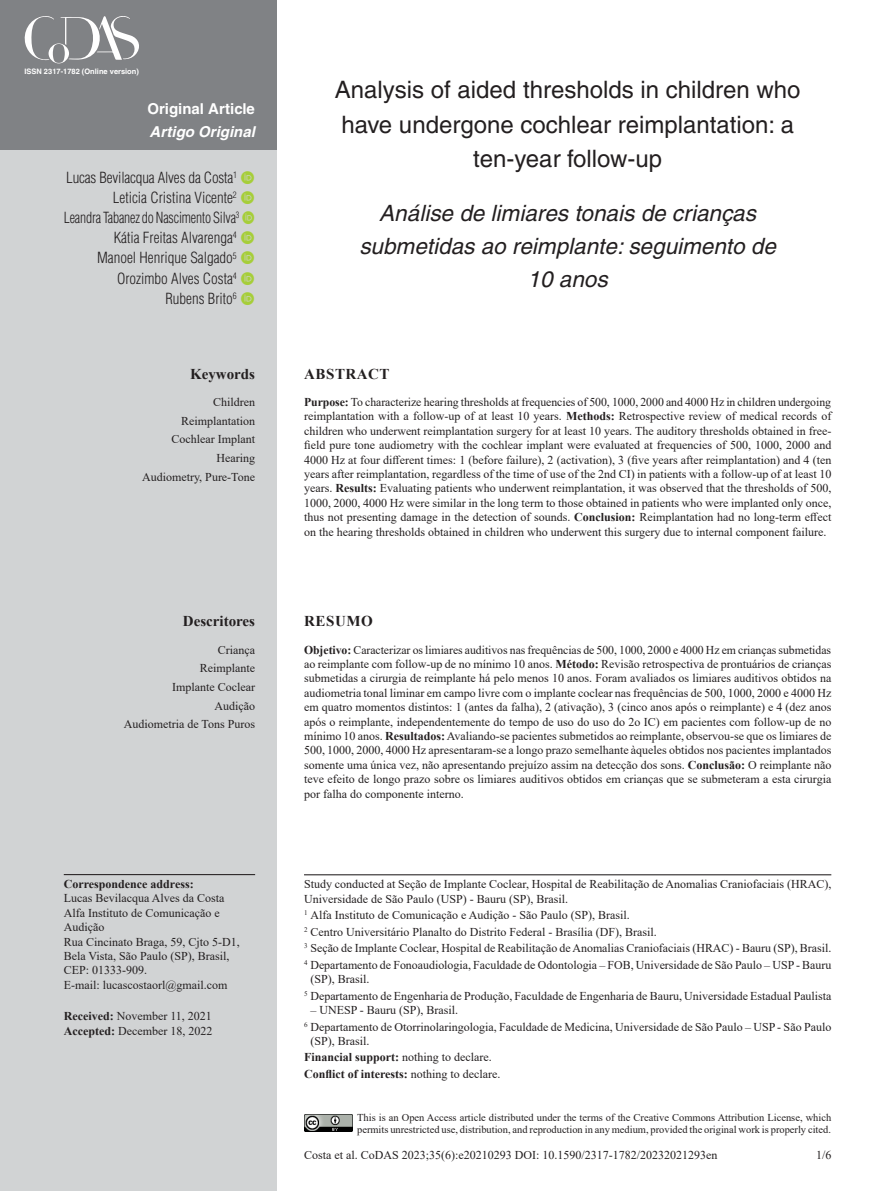
<style>
.page{position:relative;width:893px;height:1191px;background:#fff}
.page>*{position:absolute;margin:0;border:0;box-sizing:border-box;transform-origin:0 0}
.ArticleTitle{font:24px/34.5px "Helvetica";color:#231f20;text-align:center}
.ArticleTitle-Trans1{font:italic 22.5px/33px "Helvetica";color:#231f20;text-align:center}
.Authors{font:300 condensed 15px "Helvetica";color:#231f20}
.Authors-2{font:300 condensed 15px "Helvetica";color:#231f20;scale:.91 1}
.t1{font:700 15px "Helvetica";color:#fff}
.t2{font:italic 700 15px "Helvetica";color:#fff}
.KeywordsTitle-Trans1{font:700 15px "Times New Roman";color:#231f20}
.KeywordsTitle{font:700 15px "Times New Roman";color:#231f20}
.AbstractTitle{font:700 15px "Times New Roman";letter-spacing:.035em;color:#231f20}
.AbstractTitle-Trans1{font:700 15px "Times New Roman";letter-spacing:.035em;color:#231f20}
.Abstract-Trans1{font:12px/14.4px "Times New Roman";color:#231f20;text-align:justify}
.Abstract{font:12px/14.4px "Times New Roman";color:#231f20;text-align:justify}
.Affiliations{font:12px/14.4px "Times New Roman";color:#231f20}
.Correspondence{font:12px/14.4px "Times New Roman";color:#231f20}
.fnArticleOther{font:12px/14.4px "Times New Roman";color:#231f20}
.Keywords{font:12px "Times New Roman";color:#231f20}
.Keywords-Trans1{font:12px "Times New Roman";color:#231f20}
.History{font:12px/14.4px "Times New Roman";color:#231f20}
.fnConflict{font:700 12px "Times New Roman";color:#231f20}
.fnSupported-by{font:700 12px "Times New Roman";color:#231f20}
.pubNameFooter{font:10.5px/12.6px "Times New Roman";color:#231f20}
.t3{font:700 7.5px "Helvetica";color:#fff}
.s1{font-weight:700}
.s2{font-weight:400}
</style>
<div class="page">
<div style="left:0;top:149px;width:276px;height:1042px;background:#d1d3d4"></div>
<div style="left:0;top:0;width:276px;height:149px;background:#808285"></div>
<img style="left:304px;top:1114px;width:48px;height:17px">
<svg style="left:24px;top:16px;width:115px;height:48px"></svg>
<hr style="left:64px;top:874px;width:191px;height:1px;background:#231f20">
<hr style="left:304px;top:874px;width:527px;height:1px;background:#231f20">
<p class="t3" style="left:24px;top:66px;width:116px">ISSN 2317-1782 (Online version)</p>
<p class="t1" style="left:147px;top:100px;width:109px">Original Article</p>
<p class="t2" style="left:150px;top:122px;width:107px">Artigo Original</p>
<p class="Authors" style="left:66px;top:168px;width:172px">Lucas Bevilacqua Alves da Costa<sup>1</sup></p>
<p class="Authors" style="left:113px;top:188px;width:125px">Leticia Cristina Vicente<sup>2</sup></p>
<p class="Authors-2" style="left:64px;top:208px;width:194px">Leandra Tabanez do Nascimento Silva<sup>3</sup></p>
<p class="Authors" style="left:114px;top:228px;width:125px">Kátia Freitas Alvarenga<sup>4</sup></p>
<p class="Authors" style="left:97px;top:249px;width:141px">Manoel Henrique Salgado<sup>5</sup></p>
<p class="Authors" style="left:117px;top:269px;width:121px">Orozimbo Alves Costa<sup>4</sup></p>
<p class="Authors" style="left:165px;top:289px;width:73px">Rubens Brito<sup>6</sup></p>
<p class="KeywordsTitle" style="left:190px;top:363px;width:66px">Keywords</p>
<p class="Keywords" style="left:213px;top:393px;width:43px">Children</p>
<p class="Keywords" style="left:181px;top:412px;width:76px">Reimplantation</p>
<p class="Keywords" style="left:171px;top:431px;width:85px">Cochlear Implant</p>
<p class="Keywords" style="left:216px;top:449px;width:40px">Hearing</p>
<p class="Keywords" style="left:142px;top:468px;width:115px">Audiometry, Pure-Tone</p>
<p class="KeywordsTitle-Trans1" style="left:183px;top:610px;width:74px">Descritores</p>
<p class="Keywords-Trans1" style="left:218px;top:641px;width:39px">Criança</p>
<p class="Keywords-Trans1" style="left:200px;top:660px;width:57px">Reimplante</p>
<p class="Keywords-Trans1" style="left:172px;top:678px;width:84px">Implante Coclear</p>
<p class="Keywords-Trans1" style="left:214px;top:697px;width:42px">Audição</p>
<p class="Keywords-Trans1" style="left:124px;top:715px;width:133px">Audiometria de Tons Puros</p>
<p class="Correspondence" style="left:64px;top:876px;width:177px"><span class="s1">Correspondence address:<br></span>Lucas Bevilacqua Alves da Costa<br>Alfa Instituto de Comunicação e<br>Audição<br>Rua Cincinato Braga, 59, Cjto 5-D1,<br>Bela Vista, São Paulo (SP), Brasil,<br>CEP: 01333-909.<br>E-mail: lucascostaorl@gmail.com</p>
<p class="History" style="left:64px;top:1008px;width:150px"><span class="s1">Received:</span> November 11, 2021<br><span class="s1">Accepted:</span> December 18, 2022</p>
<p class="ArticleTitle" style="left:335px;top:72px;width:467px">Analysis of aided thresholds in children who have undergone cochlear reimplantation: a ten-year follow-up</p>
<p class="ArticleTitle-Trans1" style="left:359px;top:197px;width:418px">Análise de limiares tonais de crianças submetidas ao reimplante: seguimento de<br>10 anos</p>
<p class="AbstractTitle" style="left:304px;top:363px;width:87px">ABSTRACT</p>
<p class="Abstract" style="left:304px;top:394px;width:529px"><span class="s1">Purpose:</span> To characterize hearing thresholds at frequencies of 500, 1000, 2000 and 4000 Hz in children undergoing reimplantation with a follow-up of at least 10 years. <span class="s1">Methods:</span> Retrospective review of medical records of children who underwent reimplantation surgery for at least 10 years. The auditory thresholds obtained in free&shy;field pure tone audiometry with the cochlear implant were evaluated at frequencies of 500, 1000, 2000 and 4000 Hz at four different times: 1 (before failure), 2 (activation), 3 (five years after reimplantation) and 4 (ten years after reimplantation, regardless of the time of use of the 2nd CI) in patients with a follow-up of at least 10 years. <span class="s1">Results:</span> Evaluating patients who underwent reimplantation, it was observed that the thresholds of 500, 1000, 2000, 4000 Hz were similar in the long term to those obtained in patients who were implanted only once, thus not presenting damage in the detection of sounds. <span class="s1">Conclusion:</span> Reimplantation had no long-term effect on the hearing thresholds obtained in children who underwent this surgery due to internal component failure.</p>
<p class="AbstractTitle-Trans1" style="left:304px;top:610px;width:70px">RESUMO</p>
<p class="Abstract-Trans1" style="left:304px;top:642px;width:529px"><span class="s1">Objetivo:</span> Caracterizar os limiares auditivos nas frequências de 500, 1000, 2000 e 4000 Hz em crianças submetidas ao reimplante com follow-up de no mínimo 10 anos. <span class="s1">Método:</span> Revisão retrospectiva de prontuários de crianças submetidas a cirurgia de reimplante há pelo menos 10 anos. Foram avaliados os limiares auditivos obtidos na audiometria tonal liminar em campo livre com o implante coclear nas frequências de 500, 1000, 2000 e 4000 Hz em quatro momentos distintos: 1 (antes da falha), 2 (ativação), 3 (cinco anos após o reimplante) e 4 (dez anos após o reimplante, independentemente do tempo de uso do uso do 2o IC) em pacientes com follow-up de no mínimo 10 anos. <span class="s1">Resultados:</span> Avaliando-se pacientes submetidos ao reimplante, observou-se que os limiares de 500, 1000, 2000, 4000 Hz apresentaram-se a longo prazo semelhante àqueles obtidos nos pacientes implantados somente uma única vez, não apresentando prejuízo assim na detecção dos sons. <span class="s1">Conclusão:</span> O reimplante não teve efeito de longo prazo sobre os limiares auditivos obtidos em crianças que se submeteram a esta cirurgia por falha do componente interno.</p>
<p class="fnArticleOther" style="left:304px;top:876px;width:529px">Study conducted at Seção de Implante Coclear, Hospital de Reabilitação de Anomalias Craniofaciais (HRAC),<br>Universidade de São Paulo (USP) - Bauru (SP), Brasil.</p>
<p class="Affiliations" style="left:304px;top:907px;width:327px"><sup>1</sup> Alfa Instituto de Comunicação e Audição - São Paulo (SP), Brasil.</p>
<p class="Affiliations" style="left:304px;top:924px;width:354px"><sup>2</sup> Centro Universitário Planalto do Distrito Federal - Brasília (DF), Brasil.</p>
<p class="Affiliations" style="left:304px;top:940px;width:529px"><sup>3</sup> Seção de Implante Coclear, Hospital de Reabilitação de Anomalias Craniofaciais (HRAC) - Bauru (SP), Brasil.</p>
<p class="Affiliations" style="left:310px;top:957px;width:522px;text-indent:-6px"><sup>4</sup> Departamento de Fonoaudiologia, Faculdade de Odontologia – FOB, Universidade de São Paulo – USP - Bauru (SP), Brasil.</p>
<p class="Affiliations" style="left:304px;top:988px;width:529px"><sup>5</sup> Departamento de Engenharia de Produção, Faculdade de Engenharia de Bauru, Universidade Estadual Paulista</p>
<p class="Affiliations" style="left:310px;top:1002px;width:149px">– UNESP - Bauru (SP), Brasil.</p>
<p class="Affiliations" style="left:310px;top:1019px;width:522px;text-indent:-6px"><sup>6</sup> Departamento de Otorrinolaringologia, Faculdade de Medicina, Universidade de São Paulo – USP - São Paulo (SP), Brasil.</p>
<p class="fnSupported-by" style="left:304px;top:1048px;width:189px">Financial support: <span class="s2">nothing to declare.</span></p>
<p class="fnConflict" style="left:304px;top:1065px;width:198px">Conflict of interests: <span class="s2">nothing to declare.</span></p>
<p class="pubNameFooter" style="left:357px;top:1110px;width:476px">This is an Open Access article distributed under the terms of the Creative Commons Attribution License, which permits unrestricted use, distribution, and reproduction in any medium, provided the original work is properly cited.</p>
<p class="Abstract-Trans1" style="left:304px;top:1147px;width:415px">Costa et al. CoDAS 2023;35(6):e20210293 DOI: 10.1590/2317-1782/20232021293en</p>
<p class="Abstract-Trans1" style="left:816px;top:1147px;width:17px">1/6</p>
</div>
